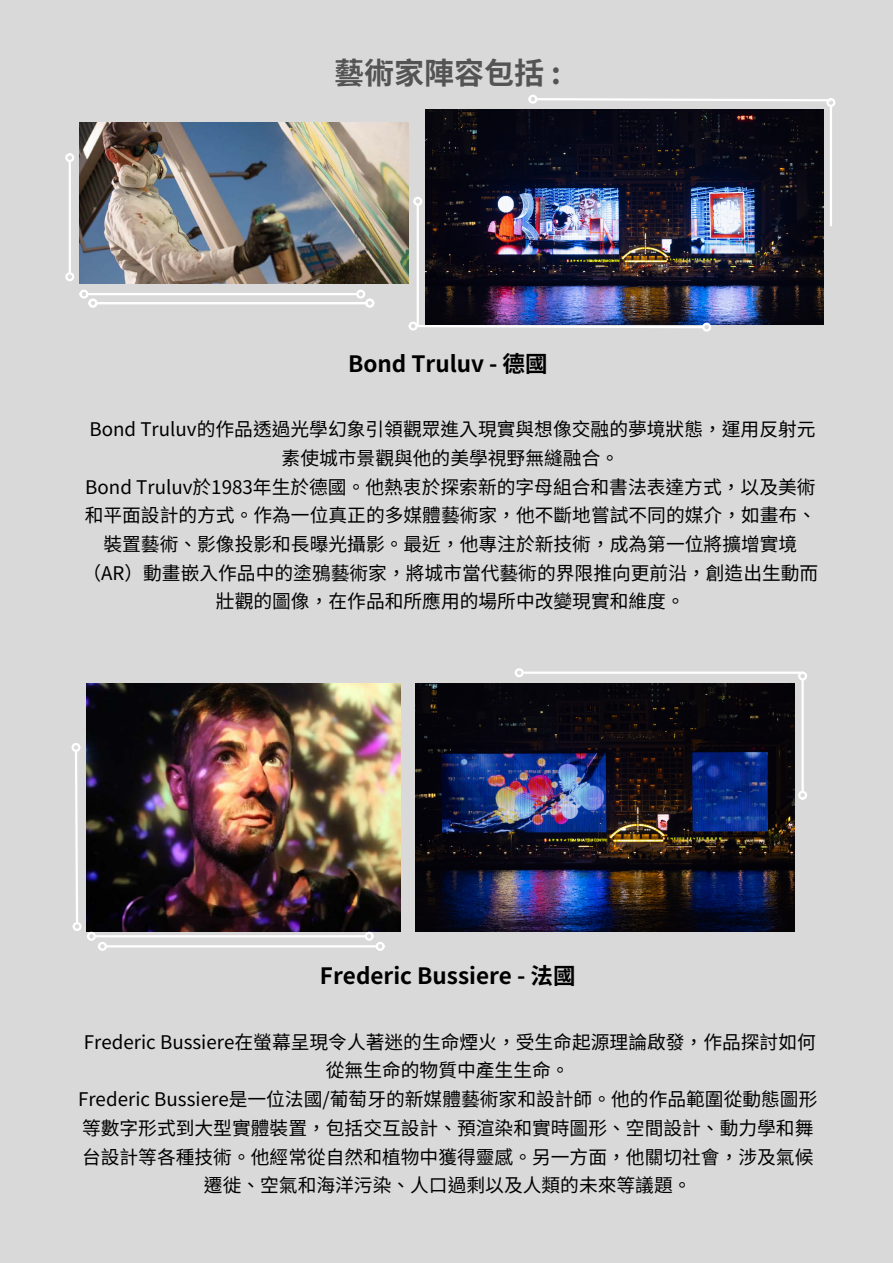
<style>
.page{position:relative;width:893px;height:1263px;background:#d9d9d9}
.page>*{position:absolute;margin:0;border:0;box-sizing:border-box;transform-origin:0 0}
.t1{font:700 30px "Noto Sans TC";color:#545454}
.t2{font:700 22.5px "Noto Sans TC";color:#000}
.t3{font:18.75px/28.7px "Noto Sans TC";color:#000;text-align:center}
</style>
<div class="page">
<img style="left:425px;top:109px;width:398px;height:216px">
<img style="left:79px;top:123px;width:329px;height:160px">
<hr style="left:88px;top:293px;width:269px;height:2px;background:#fff">
<div style="left:79px;top:290px;width:9px;height:9px;border:2px solid #fff;border-radius:50%"></div>
<div style="left:356px;top:290px;width:9px;height:9px;border:2px solid #fff;border-radius:50%"></div>
<hr style="left:69px;top:162px;width:2px;height:111px;background:#fff">
<div style="left:65px;top:272px;width:9px;height:9px;border:2px solid #fff;border-radius:50%"></div>
<div style="left:65px;top:153px;width:9px;height:9px;border:2px solid #fff;border-radius:50%"></div>
<svg style="left:417px;top:324px;width:286px;height:4px"></svg>
<div style="left:408px;top:322px;width:9px;height:9px;border:2px solid #fff;border-radius:50%"></div>
<div style="left:702px;top:323px;width:9px;height:9px;border:2px solid #fff;border-radius:50%"></div>
<hr style="left:417px;top:205px;width:2px;height:120px;background:#fff">
<div style="left:413px;top:197px;width:9px;height:9px;border:2px solid #fff;border-radius:50%"></div>
<hr style="left:830px;top:106px;width:2px;height:120px;background:#fff">
<div style="left:826px;top:98px;width:9px;height:9px;border:2px solid #fff;border-radius:50%"></div>
<svg style="left:537px;top:98px;width:296px;height:5px"></svg>
<div style="left:528px;top:95px;width:9px;height:9px;border:2px solid #fff;border-radius:50%"></div>
<hr style="left:97px;top:302px;width:269px;height:2px;background:#fff">
<div style="left:88px;top:299px;width:9px;height:9px;border:2px solid #fff;border-radius:50%"></div>
<div style="left:365px;top:299px;width:9px;height:9px;border:2px solid #fff;border-radius:50%"></div>
<img style="left:87px;top:683px;width:314px;height:248px">
<img style="left:415px;top:683px;width:379px;height:248px">
<svg style="left:75px;top:752px;width:3px;height:170px"></svg>
<div style="left:73px;top:922px;width:9px;height:9px;border:2px solid #fff;border-radius:50%"></div>
<div style="left:71px;top:743px;width:9px;height:9px;border:2px solid #fff;border-radius:50%"></div>
<hr style="left:106px;top:945px;width:270px;height:2px;background:#fff">
<div style="left:98px;top:942px;width:9px;height:9px;border:2px solid #fff;border-radius:50%"></div>
<div style="left:376px;top:942px;width:9px;height:9px;border:2px solid #fff;border-radius:50%"></div>
<hr style="left:95px;top:935px;width:270px;height:2px;background:#fff">
<div style="left:87px;top:932px;width:9px;height:9px;border:2px solid #fff;border-radius:50%"></div>
<div style="left:365px;top:932px;width:9px;height:9px;border:2px solid #fff;border-radius:50%"></div>
<hr style="left:801px;top:680px;width:2px;height:111px;background:#fff">
<div style="left:798px;top:791px;width:9px;height:9px;border:2px solid #fff;border-radius:50%"></div>
<div style="left:798px;top:671px;width:9px;height:9px;border:2px solid #fff;border-radius:50%"></div>
<hr style="left:523px;top:671px;width:278px;height:3px;background:#fff">
<div style="left:515px;top:668px;width:9px;height:9px;border:2px solid #fff;border-radius:50%"></div>
<p class="t1" style="left:334px;top:49px;width:228px">藝術家陣容包括 :</p>
<h2 class="t2" style="left:348px;top:345px;width:201px">Bond Truluv - 德國</h2>
<p class="t3" style="left:89px;top:414px;width:728px">Bond Truluv的作品透過光學幻象引領觀眾進入現實與想像交融的夢境狀態，運用反射元素使城市景觀與他的美學視野無縫融合。</p>
<p class="t3" style="left:82px;top:471px;width:735px">Bond Truluv於1983年生於德國。他熱衷於探索新的字母組合和書法表達方式，以及美術和平面設計的方式。作為一位真正的多媒體藝術家，他不斷地嘗試不同的媒介，如畫布、裝置藝術、影像投影和長曝光攝影。最近，他專注於新技術，成為第一位將擴增實境（AR）動畫嵌入作品中的塗鴉藝術家，將城市當代藝術的界限推向更前沿，創造出生動而壯觀的圖像，在作品和所應用的場所中改變現實和維度。</p>
<h2 class="t2" style="left:320px;top:958px;width:257px">Frederic Bussiere - 法國</h2>
<p class="t3" style="left:84px;top:1026px;width:733px">Frederic Bussiere在螢幕呈現令人著迷的生命煙火，受生命起源理論啟發，作品探討如何從無生命的物質中產生生命。</p>
<p class="t3" style="left:78px;top:1083px;width:741px">Frederic Bussiere是一位法國/葡萄牙的新媒體藝術家和設計師。他的作品範圍從動態圖形等數字形式到大型實體裝置，包括交互設計、預渲染和實時圖形、空間設計、動力學和舞台設計等各種技術。他經常從自然和植物中獲得靈感。另一方面，他關切社會，涉及氣候遷徙、空氣和海洋污染、人口過剩以及人類的未來等議題。</p>
</div>
